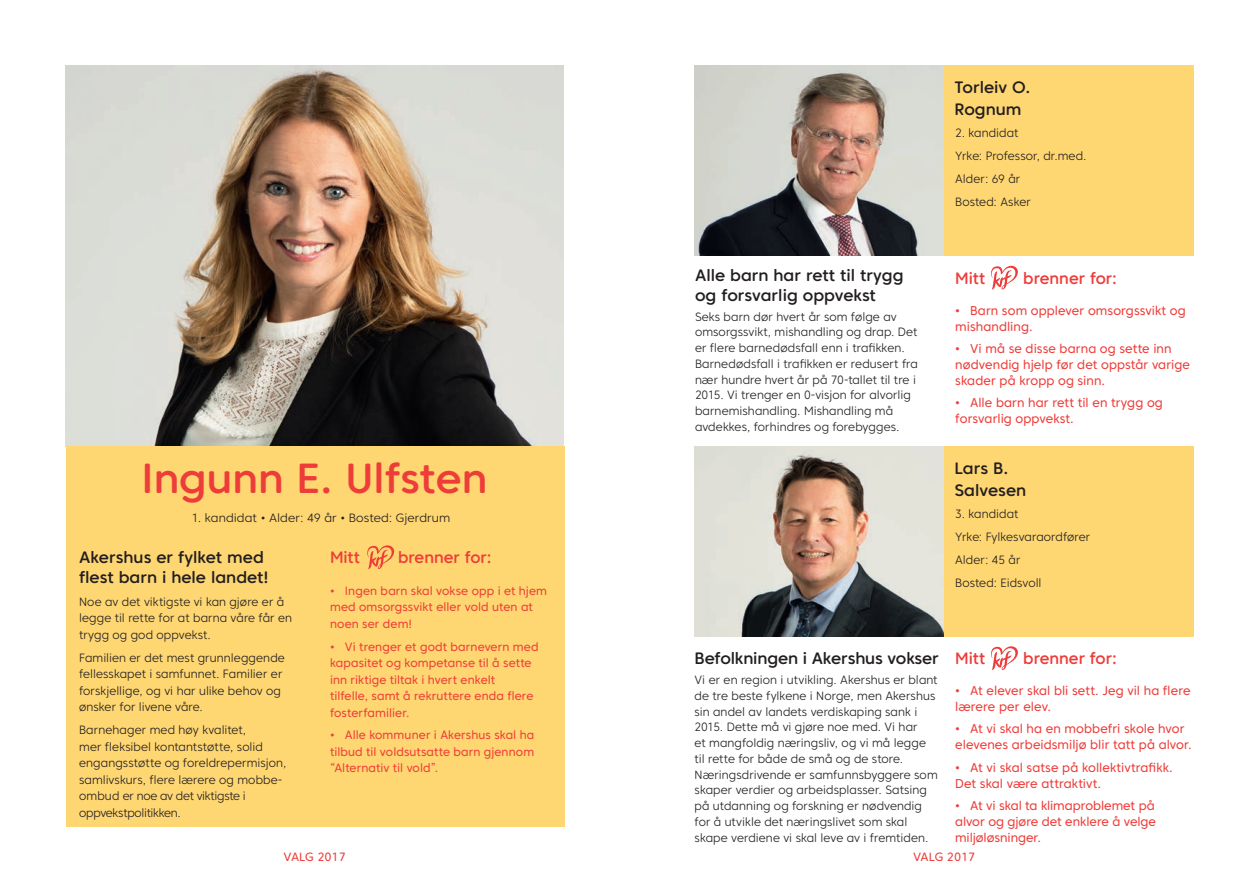
<style>
.page{position:relative;width:1259px;height:893px;background:#fff}
.page>*{position:absolute;margin:0;border:0;box-sizing:border-box;transform-origin:0 0}
.t1{font:500 42px "Core Sans CR 55";color:#ee3d39}
.t2{font:500 16.5px/22.5px "Core Sans CR 55";color:#231f20}
.t3{font:500 16.5px "Core Sans CR 55";color:#ee3d39;scale:.96 1}
.t4{font:12.75px/15.9px "Core Sans CR 45";letter-spacing:.005em;color:#ee3d39;scale:.96 1}
.t5{font:300 12px/15.8px "Core Sans CR 35";letter-spacing:.005em;color:#231f20;scale:.96 1}
.t6{font:12px/16.5px "Core Sans CR 45";letter-spacing:.005em;color:#ee3d39;scale:.96 1}
.t7{font:300 12px "Core Sans CR 35";letter-spacing:.005em;color:#231f20}
.t8{font:12px "Core Sans CR 45";letter-spacing:.005em;color:#ee3d39}
</style>
<div class="page">
<img style="left:694px;top:66px;width:250px;height:190px">
<img style="left:694px;top:446px;width:250px;height:191px">
<img style="left:66px;top:66px;width:498px;height:380px">
<div style="left:66px;top:446px;width:498px;height:381px;background:#fed672"></div>
<div style="left:944px;top:446px;width:249px;height:191px;background:#fed672"></div>
<div style="left:944px;top:66px;width:249px;height:190px;background:#fed672"></div>
<svg style="left:991px;top:266px;width:27px;height:24px"></svg>
<svg style="left:991px;top:646px;width:27px;height:24px"></svg>
<svg style="left:367px;top:545px;width:27px;height:24px"></svg>
<h1 class="t1" style="left:142px;top:452px;width:347px">Ingunn E. Ulfsten</h1>
<p class="t7" style="left:192px;top:510px;width:260px">1. kandidat • Alder: 49 år • Bosted: Gjerdrum</p>
<h2 class="t2" style="left:79px;top:547px;width:191px;line-height:19.8px">Akershus er fylket med flest barn i hele landet!</h2>
<p class="t5" style="left:79px;top:593px;width:223px;line-height:16.5px">Noe av det viktigste vi kan gjøre er å legge til rette for at barna våre får en trygg og god oppvekst.</p>
<p class="t5" style="left:79px;top:649px;width:216px;line-height:16.5px">Familien er det mest grunnleggende fellesskapet i samfunnet. Familier er forskjellige, og vi har ulike behov og ønsker for livene våre.</p>
<p class="t5" style="left:79px;top:722px;width:217px;line-height:16.5px">Barnehager med høy kvalitet,<br>mer fleksibel kontantstøtte, solid engangsstøtte og foreldrepermisjon, samlivskurs, flere lærere og mobbe&shy;ombud er noe av det viktigste i oppvekstpolitikken.</p>
<h2 class="t3" style="left:330px;top:547px;width:33px">Mitt</h2>
<h2 class="t3" style="left:398px;top:547px;width:99px">brenner for:</h2>
<p class="t6" style="left:330px;top:582px;width:227px">• Ingen barn skal vokse opp i et hjem med omsorgssvikt eller vold uten at noen ser dem!</p>
<p class="t6" style="left:330px;top:638px;width:219px">• Vi trenger et godt barnevern med kapasitet og kompetanse til å sette inn riktige tiltak i hvert enkelt<br>tilfelle, samt å rekruttere enda flere fosterfamilier.</p>
<p class="t6" style="left:330px;top:727px;width:214px;text-align:justify">• Alle kommuner i Akershus skal ha tilbud til voldsutsatte barn gjennom “Alternativ til vold”.</p>
<h2 class="t2" style="left:695px;top:265px;width:210px;line-height:19.8px">Alle barn har rett til trygg og forsvarlig oppvekst</h2>
<p class="t5" style="left:695px;top:308px;width:234px">Seks barn dør hvert år som følge av omsorgssvikt, mishandling og drap. Det er flere barnedødsfall enn i trafikken.<br>Barnedødsfall i trafikken er redusert fra nær hundre hvert år på 70-tallet til tre i 2015. Vi trenger en 0-visjon for alvorlig barnemishandling. Mishandling må avdekkes, forhindres og forebygges.</p>
<h2 class="t2" style="left:954px;top:76px;width:77px">Torleiv O.<br>Rognum</h2>
<p class="t5" style="left:955px;top:122px;width:138px;line-height:23px">2. kandidat<br>Yrke: Professor, dr.med.<br>Alder: 69 år<br>Bosted: Asker</p>
<h2 class="t3" style="left:955px;top:268px;width:33px">Mitt</h2>
<h2 class="t3" style="left:1023px;top:268px;width:99px">brenner for:</h2>
<p class="t4" style="left:955px;top:302px;width:242px">• Barn som opplever omsorgssvikt og mishandling.</p>
<p class="t4" style="left:955px;top:341px;width:246px">• Vi må se disse barna og sette inn nødvendig hjelp før det oppstår varige skader på kropp og sinn.</p>
<p class="t4" style="left:955px;top:395px;width:218px">• Alle barn har rett til en trygg og forsvarlig oppvekst.</p>
<h2 class="t2" style="left:954px;top:456px;width:73px">Lars B.<br>Salvesen</h2>
<p class="t5" style="left:955px;top:502px;width:142px;line-height:23px">3. kandidat<br>Yrke: Fylkesvaraordfører<br>Alder: 45 år<br>Bosted: Eidsvoll</p>
<h2 class="t2" style="left:694px;top:647px;width:246px">Befolkningen i Akershus vokser</h2>
<p class="t5" style="left:694px;top:672px;width:255px">Vi er en region i utvikling. Akershus er blant de tre beste fylkene i Norge, men Akershus sin andel av landets verdiskaping sank i 2015. Dette må vi gjøre noe med. Vi har<br>et mangfoldig næringsliv, og vi må legge til rette for både de små og de store.<br>Næringsdrivende er samfunnsbyggere som skaper verdier og arbeidsplasser. Satsing på utdanning og forskning er nødvendig for å utvikle det næringslivet som skal skape verdiene vi skal leve av i fremtiden.</p>
<h2 class="t3" style="left:955px;top:648px;width:33px">Mitt</h2>
<h2 class="t3" style="left:1023px;top:648px;width:99px">brenner for:</h2>
<p class="t4" style="left:955px;top:682px;width:247px">• At elever skal bli sett. Jeg vil ha flere lærere per elev.</p>
<p class="t4" style="left:955px;top:721px;width:248px">• At vi skal ha en mobbefri skole hvor elevenes arbeidsmiljø blir tatt på alvor.</p>
<p class="t4" style="left:955px;top:759px;width:228px">• At vi skal satse på kollektivtrafikk.<br>Det skal være attraktivt.</p>
<p class="t4" style="left:955px;top:797px;width:211px;text-align:justify">• At vi skal ta klimaproblemet på alvor og gjøre det enklere å velge miljøløsninger.</p>
<p class="t8" style="left:283px;top:849px;width:64px">VALG 2017</p>
<p class="t8" style="left:913px;top:849px;width:64px">VALG 2017</p>
</div>
